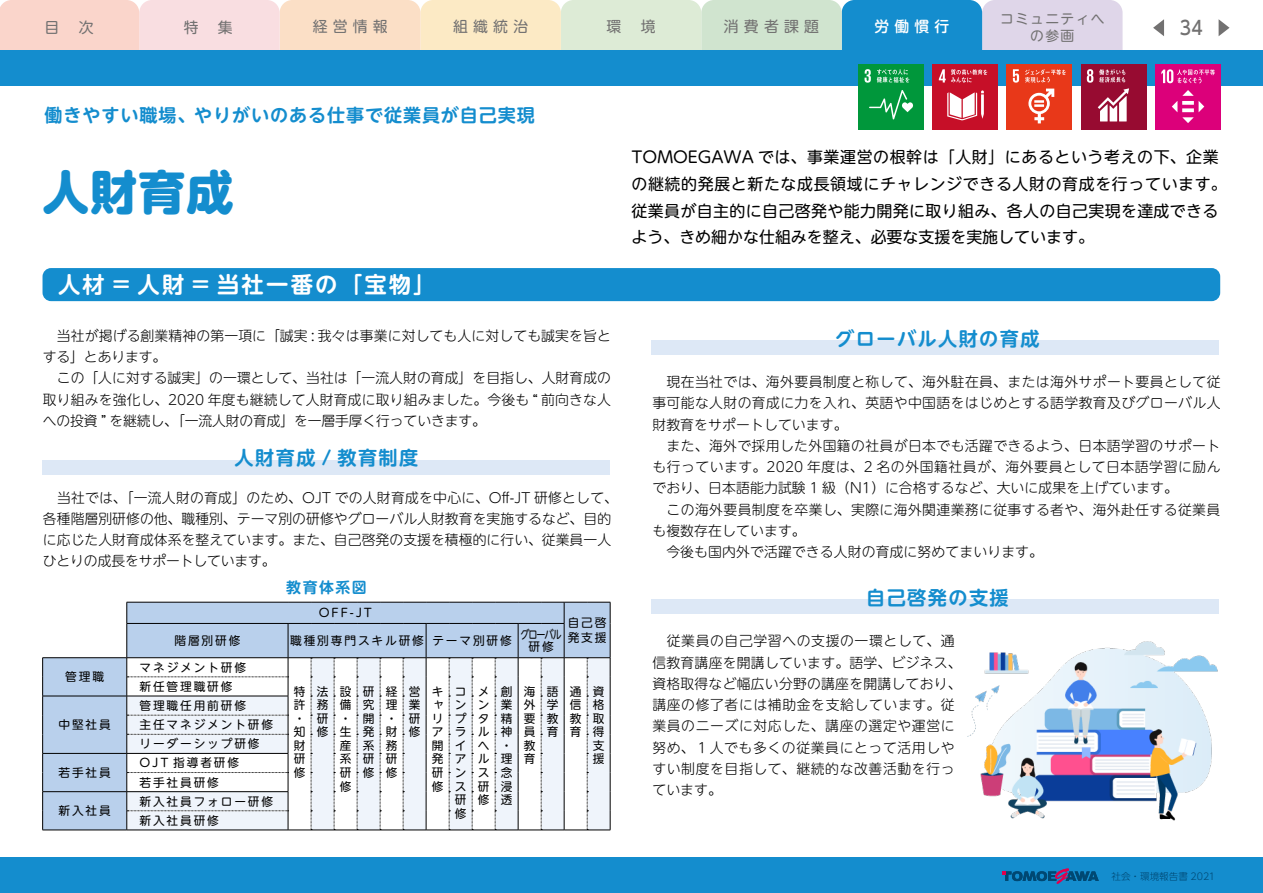
<style>
.page{position:relative;width:1263px;height:893px;background:#fff}
.page>*{position:absolute;margin:0;border:0;box-sizing:border-box;transform-origin:0 0}
.t1{font:800 46.8px "UD Shin M Go Pr 6 N";color:#148dce}
.t2{font:700 22.35px "UD Shin M Go Pr 6 N De";letter-spacing:.1em;color:#fff}
.t3{font:700 19.2px "UD Shin M Go Pr 6 N De";letter-spacing:.075em;color:#148dce}
.t4{font:500 19.2px "UD Shin Go NT Pr 6 N";color:#727171;scale:.9 1}
.t5{font:700 18px "UD Shin M Go Pr 6 N De";letter-spacing:.05em;color:#148dce}
.t6{font:15.9px/26.5px "UD Shin M Go Pr 6 N";letter-spacing:.025em;color:#000}
.t7{font:14.85px "UD Shin M Go Pr 6 N";letter-spacing:.35em;color:#727171}
.t8{font:700 14.85px "UD Shin M Go Pr 6 N De";letter-spacing:.1em;color:#148dce}
.t9{font:500 14.85px "UD Shin M Go Pr 6 N";color:#fff}
.t10{font:300 13.8px/21.3px "UD Shin M Go Pr 6 N";letter-spacing:.02em;color:#000}
.t11{font:300 13.8px/21.3px "UD Shin M Go Pr 6 N";letter-spacing:.045em;color:#000}
.t12{font:13.8px "UD Shin M Go Pr 6 N";letter-spacing:.1em;color:#727171}
.t13{font:11.7px/13.5px "UD Shin M Go Pr 6 N";letter-spacing:.16em;color:#000;text-align:justify}
.t14{font:11.7px "UD Shin M Go Pr 6 N";letter-spacing:.16em;color:#000;scale:.78 1}
.t15{font:300 9.6px "UD Shin Go Pr 6 N";color:#004873}
</style>
<div class="page">
<svg style="left:0;top:0;width:1122px;height:50px;background:#d1d6d2"></svg>
<div style="left:0;top:858px;width:1263px;height:35px;background:#148dce"></div>
<div style="left:0;top:50px;width:1262px;height:36px;background:#148dce"></div>
<div style="left:651px;top:600px;width:567px;height:14px;background:#dde8f6"></div>
<div style="left:651px;top:340px;width:567px;height:15px;background:#dde8f6"></div>
<div style="left:43px;top:460px;width:567px;height:15px;background:#dde8f6"></div>
<svg style="left:1218px;top:19px;width:11px;height:17px"></svg>
<svg style="left:1153px;top:19px;width:11px;height:17px"></svg>
<svg style="left:1002px;top:868px;width:97px;height:16px"></svg>
<div style="left:43px;top:268px;width:1177px;height:33px;background:#148dce;border-radius:9px"></div>
<svg style="left:43px;top:602px;width:567px;height:228px;background:#c0d4ec"></svg>
<hr style="left:127px;top:602px;width:161px;height:1px;background:#000">
<svg style="left:127px;top:602px;width:1px;height:21px"></svg>
<hr style="left:610px;top:623px;width:1px;height:34px;background:#000">
<hr style="left:127px;top:623px;width:161px;height:1px;background:#000">
<hr style="left:127px;top:624px;width:1px;height:33px;background:#000">
<hr style="left:288px;top:624px;width:1px;height:33px;background:#000">
<hr style="left:426px;top:624px;width:1px;height:33px;background:#000">
<hr style="left:518px;top:624px;width:1px;height:33px;background:#000">
<svg style="left:288px;top:602px;width:323px;height:22px;background:#abc0da"></svg>
<hr style="left:564px;top:624px;width:1px;height:33px;background:#000">
<hr style="left:42px;top:657px;width:85px;height:1px;background:#000">
<hr style="left:42px;top:696px;width:85px;height:1px;background:#000">
<hr style="left:42px;top:753px;width:85px;height:1px;background:#000">
<hr style="left:42px;top:791px;width:85px;height:1px;background:#000">
<svg style="left:42px;top:658px;width:1px;height:172px"></svg>
<hr style="left:42px;top:830px;width:85px;height:1px;background:#000">
<svg style="left:127px;top:657px;width:484px;height:174px"></svg>
<img style="left:967px;top:607px;width:252px;height:214px">
<div style="left:932px;top:64px;width:66px;height:65px;background:#c60f28"></div>
<svg style="left:947px;top:90px;width:37px;height:30px"></svg>
<svg style="left:939px;top:69px;width:48px;height:14px"></svg>
<div style="left:1006px;top:64px;width:66px;height:65px;background:#e83819"></div>
<svg style="left:1028px;top:89px;width:26px;height:34px"></svg>
<svg style="left:1013px;top:69px;width:6px;height:14px"></svg>
<svg style="left:1025px;top:69px;width:41px;height:14px"></svg>
<div style="left:1081px;top:64px;width:65px;height:65px;background:#970b31"></div>
<svg style="left:1087px;top:69px;width:42px;height:52px"></svg>
<div style="left:1155px;top:64px;width:65px;height:65px;background:#dc007a"></div>
<svg style="left:1161px;top:69px;width:54px;height:14px"></svg>
<svg style="left:1172px;top:90px;width:32px;height:33px"></svg>
<div style="left:858px;top:64px;width:66px;height:65px;background:#00973b"></div>
<svg style="left:869px;top:90px;width:44px;height:29px"></svg>
<svg style="left:864px;top:69px;width:7px;height:14px"></svg>
<svg style="left:877px;top:69px;width:32px;height:14px"></svg>
<p class="t7" style="left:45px;top:15px;width:16px">目</p>
<p class="t7" style="left:79px;top:15px;width:16px">次</p>
<p class="t9" style="left:874px;top:14px;width:77px">労働慣行</p>
<p class="t7" style="left:313px;top:14px;width:77px">経営情報</p>
<p class="t7" style="left:724px;top:14px;width:97px">消費者課題</p>
<p class="t7" style="left:453px;top:14px;width:77px">組織統治</p>
<p class="t7" style="left:606px;top:14px;width:16px">環</p>
<p class="t7" style="left:641px;top:14px;width:16px">境</p>
<p class="t7" style="left:184px;top:15px;width:16px">特</p>
<p class="t7" style="left:218px;top:15px;width:16px">集</p>
<p class="t12" style="left:1000px;top:7px;width:106px">コミュニティへ</p>
<p class="t12" style="left:1030px;top:24px;width:46px">の参画</p>
<h3 class="t4" style="left:1180px;top:12px;width:27px">34</h3>
<h3 class="t5" style="left:45px;top:100px;width:492px">働きやすい職場、やりがいのある仕事で従業員が自己実現</h3>
<h1 class="t1" style="left:43px;top:151px;width:192px">人財育成</h1>
<h2 class="t2" style="left:58px;top:266px;width:379px">人材 = 人財 = 当社一番の「宝物「</h2>
<p class="t10" style="left:43px;top:324px;width:570px">　当社が掲げる創業精神の第一項に「誠実 : 我々は事業に対しても人に対しても誠実を旨とする」とあります。<br>　この「人に対する誠実」の一環として、当社は「一流人財の育成」を目指し、人財育成の取り組みを強化し、2020 年度も継続して人財育成に取り組みました。今後も “ 前向きな人への投資 ” を継続し、「一流人財の育成」を一層手厚く行っていきます。</p>
<h3 class="t3" style="left:235px;top:441px;width:185px">人財育成 / 教育制度</h3>
<p class="t10" style="left:43px;top:486px;width:576px">　当社では、「一流人財の育成」のため、OJT での人財育成を中心に、Off-JT 研修として、各種階層別研修の他、職種別、テーマ別の研修やグローバル人財教育を実施するなど、目的に応じた人財育成体系を整えています。また、自己啓発の支援を積極的に行い、従業員一人ひとりの成長をサポートしています。</p>
<p class="t13" style="left:65px;top:669px;width:40px">管理職</p>
<p class="t13" style="left:58px;top:717px;width:54px">中堅社員</p>
<p class="t13" style="left:58px;top:765px;width:54px">若手社員</p>
<p class="t13" style="left:58px;top:803px;width:54px">新入社員</p>
<p class="t13" style="left:174px;top:633px;width:67px">階層別研修</p>
<p class="t13" style="left:140px;top:660px;width:108px">マネジメント研修</p>
<p class="t13" style="left:139px;top:679px;width:95px">新任管理職研修</p>
<p class="t13" style="left:139px;top:695px;width:135px;line-height:19.2px;text-align:left">管理職任用前研修<br>主任マネジメント研修リーダーシップ研修<br>OJT 指導者研修</p>
<p class="t13" style="left:139px;top:772px;width:135px;line-height:19.2px">若手社員研修<br>新入社員フォロー研修</p>
<p class="t13" style="left:139px;top:813px;width:81px">新入社員研修</p>
<p class="t8" style="left:286px;top:575px;width:82px">教育体系図</p>
<p class="t13" style="left:319px;top:605px;width:55px">OFF-JT</p>
<p class="t13" style="left:290px;top:633px;width:135px">職種別専門スキル研修</p>
<p class="t13" style="left:432px;top:633px;width:81px">テーマ別研修</p>
<p class="t13" style="left:568px;top:615px;width:40px">自己啓</p>
<p class="t14" style="left:520px;top:624px;width:54px">グローバル</p>
<p class="t13" style="left:568px;top:630px;width:40px">発支援</p>
<p class="t13" style="left:528px;top:639px;width:27px">研修</p>
<p class="t13" style="left:294px;top:684px;width:13px">特許</p>
<p class="t13" style="left:317px;top:684px;width:13px">法</p>
<p class="t13" style="left:340px;top:684px;width:13px">設備</p>
<p class="t13" style="left:363px;top:684px;width:13px">研究開発系研修</p>
<p class="t13" style="left:317px;top:697px;width:13px">務</p>
<p class="t13" style="left:317px;top:711px;width:13px">研</p>
<p class="t13" style="left:317px;top:724px;width:36px">修 生</p>
<p class="t13" style="left:340px;top:738px;width:13px">産</p>
<p class="t13" style="left:340px;top:752px;width:13px">系</p>
<p class="t13" style="left:340px;top:765px;width:13px">研</p>
<p class="t13" style="left:340px;top:779px;width:13px">修</p>
<p class="t13" style="left:294px;top:711px;width:8px">・</p>
<p class="t13" style="left:340px;top:711px;width:8px">・</p>
<p class="t13" style="left:294px;top:724px;width:13px">知財研修</p>
<p class="t13" style="left:386px;top:684px;width:13px">経理</p>
<p class="t13" style="left:409px;top:684px;width:13px">営業研修</p>
<p class="t13" style="left:432px;top:684px;width:13px;text-align:left">キャリア開発研修</p>
<p class="t13" style="left:455px;top:684px;width:13px;text-align:left">コンプライアンス研修</p>
<p class="t13" style="left:478px;top:684px;width:13px;text-align:left">メンタルヘルス研修</p>
<p class="t13" style="left:386px;top:711px;width:8px">・</p>
<p class="t13" style="left:386px;top:724px;width:13px">財務研修</p>
<p class="t13" style="left:501px;top:684px;width:13px">創業精神</p>
<p class="t13" style="left:524px;top:684px;width:13px">海外要員教育</p>
<p class="t13" style="left:547px;top:684px;width:13px">語学教育</p>
<p class="t13" style="left:570px;top:684px;width:13px">通信教育</p>
<p class="t13" style="left:593px;top:684px;width:13px">資格取得支援</p>
<p class="t13" style="left:501px;top:738px;width:8px">・</p>
<p class="t13" style="left:501px;top:752px;width:13px">理念浸透</p>
<p class="t6" style="left:631px;top:143px;width:597px">TOMOEGAWA では、事業運営の根幹は「人財」にあるという考えの下、企業の継続的発展と新たな成長領域にチャレンジできる人財の育成を行っています。従業員が自主的に自己啓発や能力開発に取り組み、各人の自己実現を達成できるよう、きめ細かな仕組みを整え、必要な支援を実施しています。</p>
<h3 class="t3" style="left:835px;top:322px;width:206px">グローバル人財の育成</h3>
<p class="t10" style="left:652px;top:370px;width:570px">　現在当社では、海外要員制度と称して、海外駐在員、または海外サポート要員として従事可能な人財の育成に力を入れ、英語や中国語をはじめとする語学教育及びグローバル人財教育をサポートしています。<br>　また、海外で採用した外国籍の社員が日本でも活躍できるよう、日本語学習のサポートも行っています。2020 年度は、2 名の外国籍社員が、海外要員として日本語学習に励んでおり、日本語能力試験 1 級（N1）に合格するなど、大いに成果を上げています。<br>　この海外要員制度を卒業し、実際に海外関連業務に従事する者や、海外赴任する従業員も複数存在しています。<br>　今後も国内外で活躍できる人財の育成に努めてまいります。</p>
<h3 class="t3" style="left:866px;top:581px;width:144px">自己啓発の支援</h3>
<p class="t11" style="left:652px;top:630px;width:311px">　従業員の自己学習への支援の一環として、通信教育講座を開講しています。語学、ビジネス、資格取得など幅広い分野の講座を開講しており、講座の修了者には補助金を支給しています。従業員のニーズに対応した、講座の選定や運営に努め、１人でも多くの従業員にとって活用しやすい制度を目指して、継続的な改善活動を行っています。</p>
<p class="t15" style="left:1111px;top:868px;width:105px">社会・環境報告書 2021</p>
</div>
